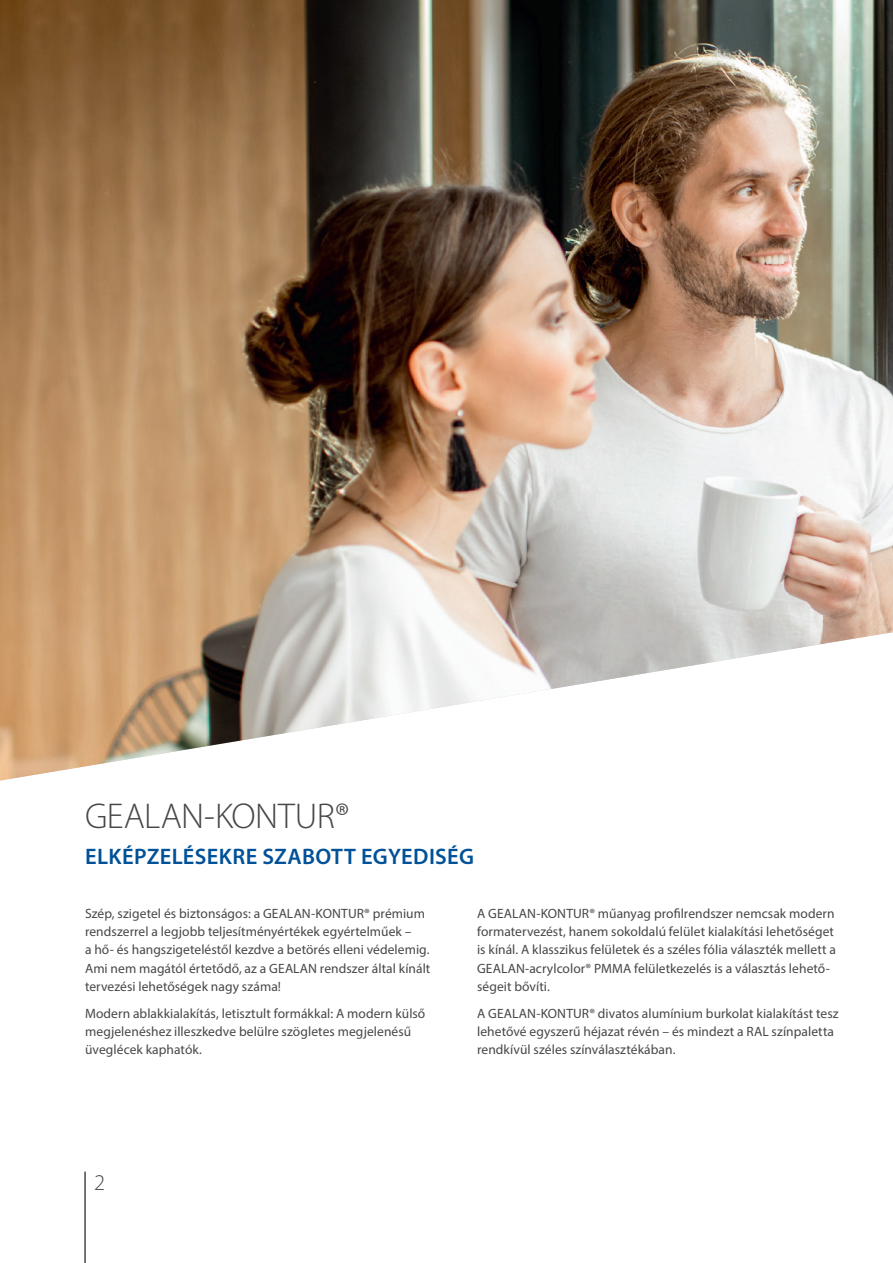
<style>
.page{position:relative;width:893px;height:1263px;background:#fff}
.page>*{position:absolute;margin:0;border:0;box-sizing:border-box;transform-origin:0 0}
.t1{font:300 36px "Myriad Pro";letter-spacing:-.015em;color:#464748}
.t2{font:600 22.5px "Myriad Pro";letter-spacing:.015em;color:#015198}
.t3{font:300 22.5px "Myriad Pro";color:#464748}
.t4{font:13.5px/18.1px "Myriad Pro";letter-spacing:.005em;color:#464748}
</style>
<div class="page">
<img style="left:0;top:0;width:893px;height:780px">
<hr style="left:84px;top:1171px;width:2px;height:92px;background:#464748">
<h1 class="t1" style="left:85px;top:794px;width:266px">GEALAN-KONTUR®</h1>
<h2 class="t2" style="left:85px;top:842px;width:390px">ELKÉPZELÉSEKRE SZABOTT EGYEDISÉG</h2>
<p class="t4" style="left:85px;top:904px;width:347px">Szép, szigetel és biztonságos: a GEALAN-KONTUR® prémium rendszerrel a legjobb teljesítményértékek egyértelműek –<br>a hő- és hangszigeteléstől kezdve a betörés elleni védelemig.<br>Ami nem magától értetődő, az a GEALAN rendszer által kínált tervezési lehetőségek nagy száma!</p>
<p class="t4" style="left:85px;top:1004px;width:342px">Modern ablakkialakítás, letisztult formákkal: A modern külső megjelenéshez illeszkedve belülre szögletes megjelenésű üveglécek kaphatók.</p>
<h2 class="t3" style="left:94px;top:1169px;width:12px">2</h2>
<p class="t4" style="left:477px;top:904px;width:360px">A GEALAN-KONTUR® műanyag profilrendszer nemcsak modern formatervezést, hanem sokoldalú felület kialakítási lehetőséget is kínál. A klasszikus felületek és a széles fólia választék mellett a GEALAN-acrylcolor® PMMA felületkezelés is a választás lehető&shy;ségeit bővíti.</p>
<p class="t4" style="left:477px;top:1004px;width:363px">A GEALAN-KONTUR® divatos alumínium burkolat kialakítást tesz lehetővé egyszerű héjazat révén – és mindezt a RAL színpaletta rendkívül széles színválasztékában.</p>
</div>
